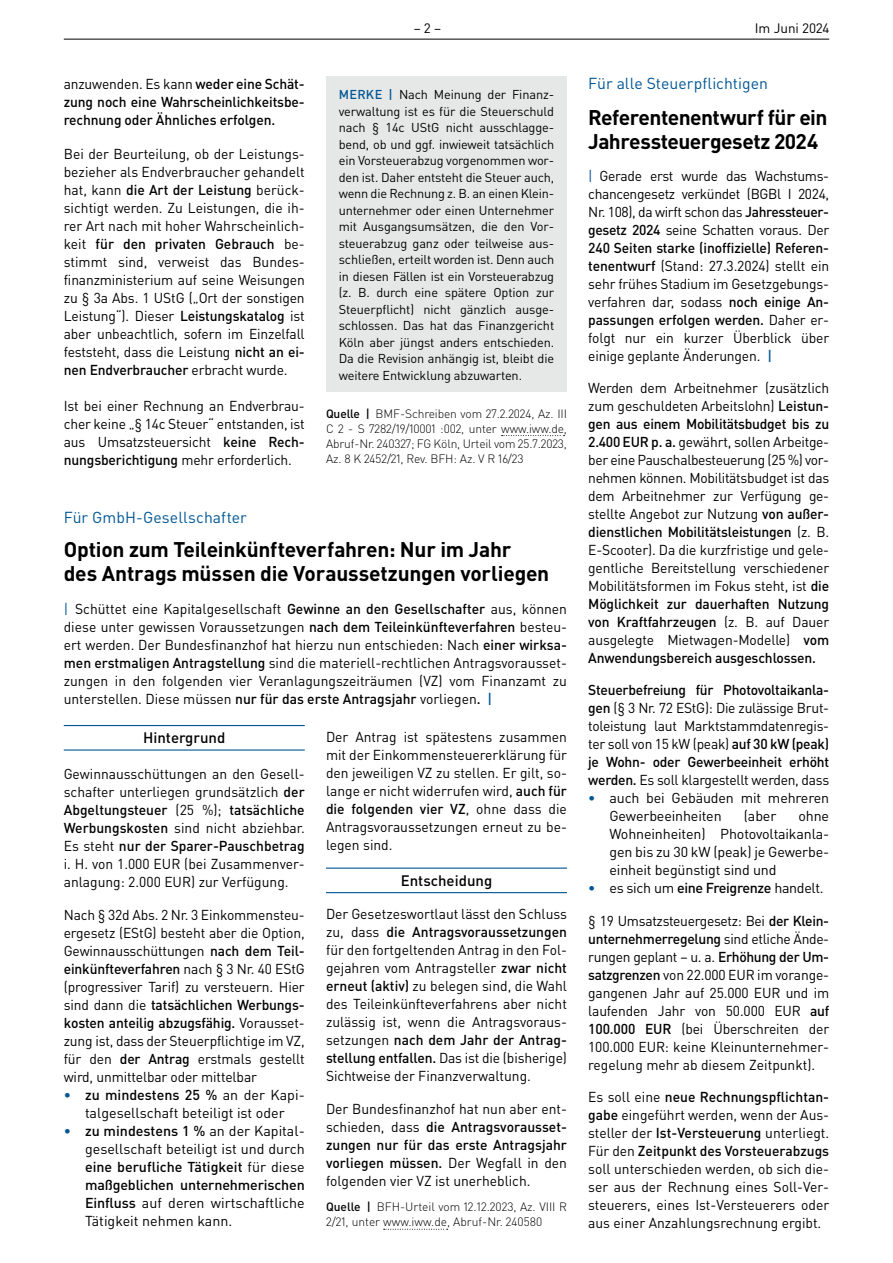
<style>
.page{position:relative;width:893px;height:1263px;background:#fff}
.page>*{position:absolute;margin:0;border:0;box-sizing:border-box;transform-origin:0 0}
.t1{font:700 21px/24px "DIN Pro";letter-spacing:-.015em;color:#000001}
.t2{font:15.75px "DIN Pro";color:#015695}
.t3{font:500 15px "DIN Pro";color:#000001}
.t4{font:14.25px/18px "DIN Pro";letter-spacing:-.01em;color:#000001;text-align:justify}
.t5{font:500 14.25px/18px "DIN Pro";letter-spacing:-.01em;color:#000001;text-align:justify}
.t6{font:13.5px "DIN Pro";color:#000001}
.t7{font:12.75px/16.5px "DIN Pro";letter-spacing:-.01em;color:#000001;text-align:justify}
.t8{font:300 12px/15px "DIN Pro";letter-spacing:-.01em;color:#000001}
.s1{font-weight:400}
.s2{font-weight:500}
.s3{font-weight:500;color:#015695}
.s4{color:#015695}
</style>
<div class="page">
<hr style="left:64px;top:39px;width:765px;height:1px;background:#000001">
<hr style="left:64px;top:725px;width:241px;height:1px;background:#015695">
<hr style="left:64px;top:749px;width:241px;height:2px;background:#015695">
<hr style="left:326px;top:867px;width:241px;height:2px;background:#015695">
<hr style="left:326px;top:892px;width:241px;height:1px;background:#015695">
<svg style="left:384px;top:1229px;width:64px;height:1px"></svg>
<svg style="left:502px;top:435px;width:62px;height:1px"></svg>
<div style="left:326px;top:77px;width:241px;height:315px;background:#e6e8e7"></div>
<p class="t6" style="left:414px;top:19px;width:29px">– 2 –</p>
<p class="t6" style="left:755px;top:19px;width:76px">Im Juni 2024</p>
<p class="t5" style="left:64px;top:74px;width:242px"><span class="s1">anzuwenden. Es kann</span> weder eine Schät&shy;zung noch eine Wahrscheinlichkeitsbe&shy;rechnung oder Ähnliches erfolgen.</p>
<p class="t4" style="left:64px;top:145px;width:242px">Bei der Beurteilung, ob der Leistungs&shy;bezieher als Endverbraucher gehandelt hat, kann <span class="s2">die Art der Leistung</span> berück&shy;sichtigt werden. Zu Leistungen, die ih&shy;rer Art nach mit hoher Wahrscheinlich&shy;keit <span class="s2">für den privaten Gebrauch</span> be&shy;stimmt sind, verweist das Bundes&shy;finanzministerium auf seine Weisungen zu § 3a Abs. 1 UStG („Ort der sonstigen Leistung“). Dieser <span class="s2">Leistungskatalog</span> ist aber unbeachtlich, sofern im Einzelfall feststeht, dass die Leistung <span class="s2">nicht an ei&shy;nen Endverbraucher</span> erbracht wurde.</p>
<p class="t4" style="left:64px;top:397px;width:242px">Ist bei einer Rechnung an Endverbrau&shy;cher keine „§ 14c Steuer“ entstanden, ist aus Umsatzsteuersicht <span class="s2">keine Rech&shy;nungsberichtigung</span> mehr erforderlich.</p>
<p class="t7" style="left:339px;top:86px;width:217px"><span class="s3">MERKE |</span> Nach Meinung der Finanz&shy;verwaltung ist es für die Steuerschuld nach § 14c UStG nicht ausschlagge&shy;bend, ob und ggf. inwieweit tatsächlich ein Vorsteuerabzug vorgenommen wor&shy;den ist. Daher entsteht die Steuer auch, wenn die Rechnung z. B. an einen Klein&shy;unternehmer oder einen Unternehmer mit Ausgangsumsätzen, die den Vor&shy;steuerabzug ganz oder teilweise aus&shy;schließen, erteilt worden ist. Denn auch in diesen Fällen ist ein Vorsteuerabzug (z. B. durch eine spätere Option zur Steuerpflicht) nicht gänzlich ausge&shy;schlossen. Das hat das Finanzgericht Köln aber jüngst anders entschieden.<br>Da die Revision anhängig ist, bleibt die weitere Entwicklung abzuwarten.</p>
<p class="t8" style="left:326px;top:405px;width:242px;text-align:justify"><span class="s2">Quelle |</span> BMF-Schreiben vom 27.2.2024, Az. III C 2 - S 7282/19/10001 :002, unter www.iww.de, Abruf-Nr. 240327; FG Köln, Urteil vom 25.7.2023, Az. 8 K 2452/21, Rev. BFH: Az. V R 16/23</p>
<p class="t2" style="left:64px;top:506px;width:185px">Für GmbH-Gesellschafter</p>
<h1 class="t1" style="left:64px;top:537px;width:487px">Option zum Teileinkünfteverfahren: Nur im Jahr des Antrags müssen die Voraussetzungen vorliegen</h1>
<p class="t4" style="left:64px;top:600px;width:505px"><span class="s4">|</span> Schüttet eine Kapitalgesellschaft <span class="s2">Gewinne an den Gesellschafter</span> aus, können diese unter gewissen Voraussetzungen <span class="s2">nach dem Teileinkünfteverfahren</span> besteu&shy;ert werden. Der Bundesfinanzhof hat hierzu nun entschieden: Nach <span class="s2">einer wirksa&shy;men erstmaligen Antragstellung</span> sind die materiell-rechtlichen Antragsvorausset&shy;zungen in den folgenden vier Veranlagungszeiträumen (VZ) vom Finanzamt zu unterstellen. Diese müssen <span class="s2">nur für das erste Antragsjahr</span> vorliegen<span class="s2">.</span> <span class="s3">|</span></p>
<p class="t3" style="left:143px;top:727px;width:84px">Hintergrund</p>
<p class="t4" style="left:64px;top:764px;width:242px">Gewinnausschüttungen an den Gesell&shy;schafter unterliegen grundsätzlich <span class="s2">der Abgeltungsteuer</span> (25 %); <span class="s2">tatsächliche Werbungskosten</span> sind nicht abziehbar.<br>Es steht <span class="s2">nur der Sparer-Pauschbetrag </span>i. H. von 1.000 EUR (bei Zusammenver&shy;anlagung: 2.000 EUR) zur Verfügung.</p>
<p class="t4" style="left:64px;top:905px;width:242px">Nach § 32d Abs. 2 Nr. 3 Einkommensteu&shy;ergesetz (EStG) besteht aber die Option, Gewinnausschüttungen <span class="s2">nach dem Teil&shy;einkünfteverfahren</span> nach § 3 Nr. 40 EStG (progressiver Tarif) zu versteuern. Hier sind dann die <span class="s2">tatsächlichen Werbungs&shy;kosten anteilig abzugsfähig.</span> Vorausset&shy;zung ist, dass der Steuerpflichtige im VZ, für den <span class="s2">der Antrag</span> erstmals gestellt wird, unmittelbar oder mittelbar</p>
<p class="t4" style="left:64px;top:1085px;width:242px;text-align:center"><span class="s3">•</span> <span class="s2">zu mindestens 25 %</span> an der Kapi&shy;talgesellschaft beteiligt ist oder</p>
<p class="t4" style="left:85px;top:1121px;width:221px;text-indent:-21px"><span class="s3">•</span> <span class="s2">zu mindestens 1 %</span> an der Kapital&shy;gesellschaft beteiligt ist und durch <span class="s2">eine berufliche Tätigkeit</span> für diese <span class="s2">maßgeblichen unternehmerischen Einfluss</span> auf deren wirtschaftliche Tätigkeit nehmen kann.</p>
<p class="t4" style="left:326px;top:727px;width:242px">Der Antrag ist spätestens zusammen mit der Einkommensteuererklärung für den jeweiligen VZ zu stellen. Er gilt, so&shy;lange er nicht widerrufen wird, <span class="s2">auch für die folgenden vier VZ</span>, ohne dass die Antragsvoraussetzungen erneut zu be&shy;legen sind.</p>
<p class="t3" style="left:401px;top:870px;width:93px">Entscheidung</p>
<p class="t4" style="left:326px;top:904px;width:242px">Der Gesetzeswortlaut lässt den Schluss zu, dass <span class="s2">die Antragsvoraussetzungen </span>für den fortgeltenden Antrag in den Fol&shy;gejahren vom Antragsteller <span class="s2">zwar nicht erneut (aktiv)</span> zu belegen sind, die Wahl des Teileinkünfteverfahrens aber nicht zulässig ist, wenn die Antragsvoraus&shy;setzungen <span class="s2">nach dem Jahr der Antrag&shy;stellung entfallen.</span> Das ist die (bisherige)<br>Sichtweise der Finanzverwaltung.</p>
<p class="t4" style="left:326px;top:1099px;width:242px">Der Bundesfinanzhof hat nun aber ent&shy;schieden, dass <span class="s2">die Antragsvorausset&shy;zungen nur für das erste Antragsjahr vorliegen müssen.</span> Der Wegfall in den folgenden vier VZ ist unerheblich.</p>
<p class="t8" style="left:326px;top:1199px;width:242px"><span class="s2">Quelle |</span> BFH-Urteil vom 12.12.2023, Az. VIII R<br>2/21, unter www.iww.de, Abruf-Nr. 240580</p>
<p class="t2" style="left:588px;top:73px;width:181px">Für alle Steuerpflichtigen</p>
<h1 class="t1" style="left:588px;top:105px;width:241px">Referentenentwurf für ein<br>Jahressteuergesetz 2024</h1>
<p class="t4" style="left:588px;top:166px;width:242px"><span class="s4">|</span> Gerade erst wurde das Wachstums&shy;chancengesetz verkündet (BGBl I 2024, Nr. 108), da wirft schon das <span class="s2">Jahressteuer&shy;gesetz 2024</span> seine Schatten voraus. Der <span class="s2">240 Seiten starke (inoffizielle) Referen&shy;tenentwurf</span> (Stand: 27.3.2024) stellt ein sehr frühes Stadium im Gesetzgebungs&shy;verfahren dar, sodass <span class="s2">noch einige An&shy;passungen erfolgen werden.</span> Daher er&shy;folgt nur ein kurzer Überblick über einige geplante Änderungen. <span class="s3">|</span></p>
<p class="t4" style="left:588px;top:378px;width:242px">Werden dem Arbeitnehmer (zusätzlich zum geschuldeten Arbeitslohn) <span class="s2">Leistun&shy;gen aus einem Mobilitätsbudget bis zu 2.400 EUR p. a.</span> gewährt, sollen Arbeitge&shy;ber eine Pauschalbesteuerung (25 %) vor&shy;nehmen können. Mobilitätsbudget ist das dem Arbeitnehmer zur Verfügung ge&shy;stellte Angebot zur Nutzung <span class="s2">von außer&shy;dienstlichen Mobilitätsleistungen</span> (z. B.<br>E-Scooter). Da die kurzfristige und gele&shy;gentliche Bereitstellung verschiedener Mobilitätsformen im Fokus steht, ist <span class="s2">die Möglichkeit zur dauerhaften Nutzung von Kraftfahrzeugen</span> (z. B. auf Dauer ausgelegte Mietwagen-Modelle) <span class="s2">vom Anwendungsbereich ausgeschlossen.</span></p>
<p class="t4" style="left:588px;top:681px;width:242px"><span class="s2">Steuerbefreiung für Photovoltaikanla&shy;gen</span> (§ 3 Nr. 72 EStG): Die zulässige Brut&shy;toleistung laut Marktstammdatenregis&shy;ter soll von 15 kW (peak) <span class="s2">auf 30 kW (peak) je Wohn- oder Gewerbeeinheit erhöht werden.</span> Es soll klargestellt werden, dass</p>
<p class="t4" style="left:609px;top:789px;width:221px;text-indent:-21px"><span class="s3">•</span> auch bei Gebäuden mit mehreren<br>Gewerbeeinheiten</p>
<p class="t4" style="left:744px;top:807px;width:34px">(aber</p>
<p class="t4" style="left:609px;top:807px;width:221px;text-indent:189px">ohne Wohneinheiten) Photovoltaikanla&shy;gen bis zu 30 kW (peak) je Gewerbe&shy;einheit begünstigt sind und</p>
<p class="t4" style="left:588px;top:879px;width:237px"><span class="s3">•</span> es sich um <span class="s2">eine Freigrenze</span> handelt.</p>
<p class="t4" style="left:588px;top:911px;width:242px">§ 19 Umsatzsteuergesetz: Bei <span class="s2">der Klein&shy;unternehmerregelung</span> sind etliche Ände&shy;rungen geplant – u. a. <span class="s2">Erhöhung der Um&shy;satzgrenzen</span> von 22.000 EUR im vorange&shy;gangenen Jahr auf 25.000 EUR und im laufenden Jahr von 50.000 EUR <span class="s2">auf 100.000 EUR</span> (bei Überschreiten der 100.000 EUR: keine Kleinunternehmer&shy;regelung mehr ab diesem Zeitpunkt).</p>
<p class="t4" style="left:588px;top:1087px;width:242px">Es soll eine <span class="s2">neue Rechnungspflichtan&shy;gabe</span> eingeführt werden, wenn der Aus&shy;steller der <span class="s2">Ist-Versteuerung</span> unterliegt.<br>Für den <span class="s2">Zeitpunkt des Vorsteuerabzugs </span>soll unterschieden werden, ob sich die&shy;ser aus der Rechnung eines Soll-Ver&shy;steuerers, eines Ist-Versteuerers oder aus einer Anzahlungsrechnung ergibt.</p>
</div>
